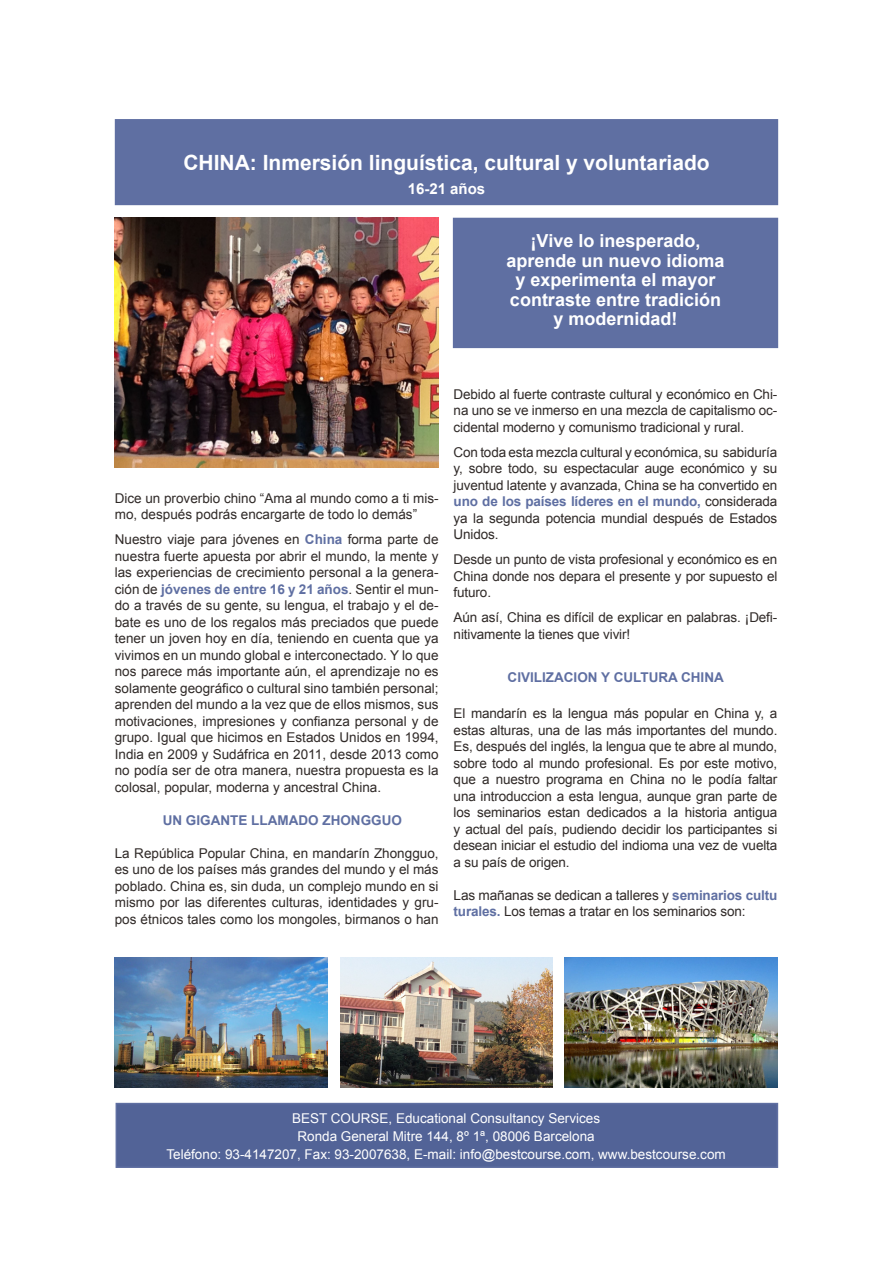
<style>
.page{position:relative;width:893px;height:1263px;background:#fff}
.page>*{position:absolute;margin:0;border:0;box-sizing:border-box;transform-origin:0 0}
.t1{font:700 21px "Arial";color:#fff}
.t2{font:700 18px "Arial";color:#fff}
.t3{font:700 15px "Arial";color:#fff}
.t4{font:13.65px "Arial";letter-spacing:-.01em;color:#302a28}
.t5{font:13.5px/16.5px "Arial";letter-spacing:-.01em;color:#302a28;text-align:justify}
.t6{font:13.5px "Arial";color:#fff}
.t7{font:700 13.5px "Arial";color:#5f6fa2}
.s1{font-weight:700;color:#5f6fa2}
.s2{font-weight:700;font-size:13.5px;color:#5f6fa2}
</style>
<div class="page">
<div style="left:116px;top:1103px;width:661px;height:64px;background:#526397"></div>
<div style="left:116px;top:1103px;width:662px;height:65px;border:2px solid #5f6fa2"></div>
<div style="left:115px;top:119px;width:663px;height:86px;background:#5f6fa2"></div>
<div style="left:454px;top:218px;width:323px;height:129px;background:#5f6fa2"></div>
<div style="left:453px;top:218px;width:325px;height:130px;border:2px solid #5f6fa2"></div>
<img style="left:115px;top:218px;width:324px;height:250px">
<img style="left:564px;top:957px;width:213px;height:130px">
<img style="left:340px;top:957px;width:213px;height:130px">
<img style="left:115px;top:957px;width:213px;height:130px">
<p class="t1" style="left:183px;top:149px;width:528px">CHINA: Inmersión linguística, cultural y voluntariado</p>
<p class="t3" style="left:408px;top:179px;width:79px">16-21 años</p>
<p class="t2" style="left:531px;top:229px;width:171px">¡Vive lo inesperado,</p>
<p class="t2" style="left:506px;top:249px;width:220px">aprende un nuevo idioma</p>
<p class="t2" style="left:515px;top:268px;width:202px">y experimenta el mayor</p>
<p class="t2" style="left:510px;top:288px;width:213px">contraste entre tradición</p>
<p class="t2" style="left:553px;top:307px;width:126px">y modernidad!</p>
<p class="t5" style="left:115px;top:490px;width:325px">Dice un proverbio chino “Ama al mundo como a ti mis&shy;mo, después podrás encargarte de todo lo demás”</p>
<p class="t5" style="left:115px;top:531px;width:325px">Nuestro viaje para jóvenes en <span class="s1">China</span> forma parte de nuestra fuerte apuesta por abrir el mundo, la mente y las experiencias de crecimiento personal a la genera&shy;ción de <span class="s1">jóvenes de entre 16 y 21 años</span>. Sentir el mun&shy;do a través de su gente, su lengua, el trabajo y el de&shy;bate es uno de los regalos más preciados que puede tener un joven hoy en día, teniendo en cuenta que ya vivimos en un mundo global e interconectado. Y lo que nos parece más importante aún, el aprendizaje no es solamente geográfico o cultural sino también personal; aprenden del mundo a la vez que de ellos mismos, sus motivaciones, impresiones y confianza personal y de grupo. Igual que hicimos en Estados Unidos en 1994, India en 2009 y Sudáfrica en 2011, desde 2013 como no podía ser de otra manera, nuestra propuesta es la colosal, popular, moderna y ancestral China.</p>
<p class="t7" style="left:163px;top:811px;width:241px">UN GIGANTE LLAMADO ZHONGGUO</p>
<p class="t5" style="left:115px;top:845px;width:325px">La República Popular China, en mandarín Zhongguo, es uno de los países más grandes del mundo y el más poblado. China es, sin duda, un complejo mundo en si mismo por las diferentes culturas, identidades y gru&shy;pos étnicos tales como los mongoles, birmanos o han</p>
<p class="t5" style="left:454px;top:386px;width:325px">Debido al fuerte contraste cultural y económico en Chi&shy;na uno se ve inmerso en una mezcla de capitalismo oc&shy;cidental moderno y comunismo tradicional y rural.</p>
<p class="t5" style="left:454px;top:444px;width:325px">Con toda esta mezcla cultural y económica, su sabiduría y, sobre todo, su espectacular auge económico y su juventud latente y avanzada, China se ha convertido en <span class="s1">uno de los países líderes en el mundo,</span> considerada ya la segunda potencia mundial después de Estados Unidos.</p>
<p class="t5" style="left:454px;top:551px;width:325px">Desde un punto de vista profesional y económico es en China donde nos depara el presente y por supuesto el futuro.</p>
<p class="t5" style="left:454px;top:609px;width:325px">Aún así, China es difícil de explicar en palabras. ¡Defi&shy;nitivamente la tienes que vivir!</p>
<p class="t7" style="left:508px;top:668px;width:218px">CIVILIZACION Y CULTURA CHINA</p>
<p class="t5" style="left:454px;top:705px;width:325px">El mandarín es la lengua más popular en China y, a estas alturas, una de las más importantes del mundo.<br>Es, después del inglés, la lengua que te abre al mundo, sobre todo al mundo profesional. Es por este motivo, que a nuestro programa en China no le podía faltar una introduccion a esta lengua, aunque gran parte de los seminarios estan dedicados a la historia antigua y actual del país, pudiendo decidir los participantes si desean iniciar el estudio del indioma una vez de vuelta a su país de origen.</p>
<p class="t4" style="left:454px;top:886px;width:325px">Las mañanas se dedican a talleres y <span class="s1">se</span><span class="s2">minarios cultu</span></p>
<p class="t5" style="left:454px;top:903px;width:294px"><span class="s1">turales.</span> Los temas a tratar en los seminarios son:</p>
<p class="t6" style="left:292px;top:1109px;width:310px">BEST COURSE, Educational Consultancy Services</p>
<p class="t6" style="left:297px;top:1127px;width:299px">Ronda General Mitre 144, 8º 1ª, 08006 Barcelona</p>
<p class="t6" style="left:166px;top:1145px;width:561px">Teléfono: 93-4147207, Fax: 93-2007638, E-mail: info@bestcourse.com, www.bestcourse.com</p>
</div>
